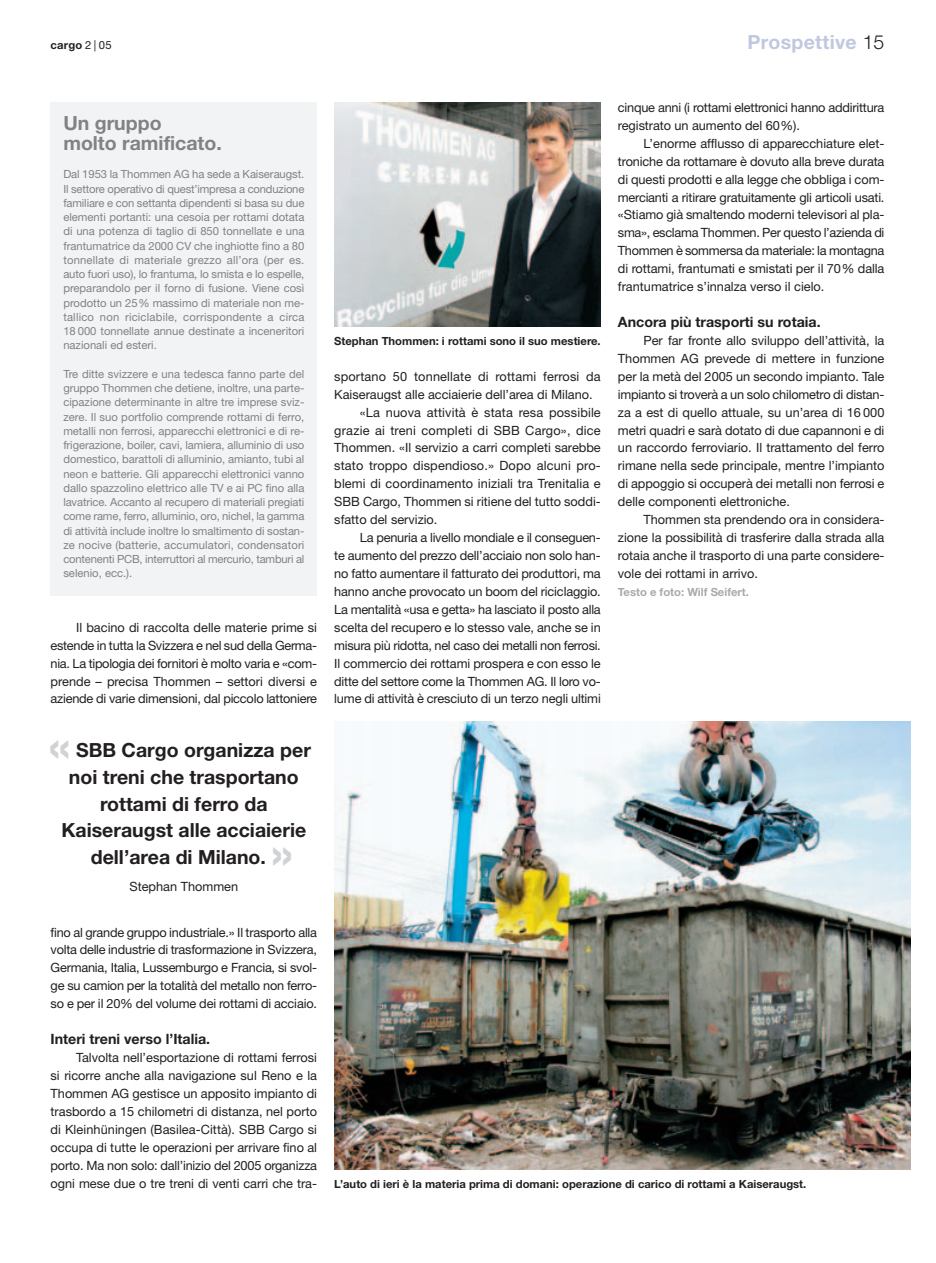
<style>
.page{position:relative;width:936px;height:1263px;background:#fff}
.page>*{position:absolute;margin:0;border:0;box-sizing:border-box;transform-origin:0 0}
.t1{font:700 49.5px "Helvetica Neue LT";color:#d1d2d4}
.t2{font:700 19.5px "Helvetica Neue LT";color:#231f20}
.t3{font:700 19.5px/19.5px "Helvetica Neue LT";color:#808285}
.t4{font:700 19.5px "Helvetica Neue LT";letter-spacing:.015em;color:#c1c7e1}
.t5{font:700 14.25px "Helvetica Neue LT";color:#231f20}
.t6{font:12.75px/18px "Helvetica Neue LT";letter-spacing:-.005em;color:#231f20;text-align:justify}
.t7{font:12.75px "Helvetica Neue LT";letter-spacing:.015em;color:#231f20}
.t8{font:11.25px/14.2px "Helvetica Neue LT";color:#808285;text-align:justify}
.t9{font:700 11.25px "Helvetica Neue LT";color:#231f20}
.t10{font:700 11.25px "Helvetica Neue LT";color:#a8a9ad}
.s1{font-weight:400}
.s2{font-weight:300;color:#231f20}
</style>
<div class="page">
<img style="left:334px;top:721px;width:575px;height:448px">
<img style="left:334px;top:103px;width:266px;height:224px">
<div style="left:51px;top:103px;width:266px;height:493px;background:#f2f3f4"></div>
<p class="t9" style="left:51px;top:41px;width:62px">cargo <span class="s1">2 | 05</span></p>
<h2 class="t4" style="left:747px;top:35px;width:138px">Prospettive <span class="s2">15</span></h2>
<h2 class="t3" style="left:63px;top:115px;width:160px">Un gruppo<br>molto ramificato.</h2>
<p class="t8" style="left:63px;top:168px;width:242px">Dal 1953 la Thommen AG ha sede a Kaiseraugst.<br>Il settore operativo di quest’impresa a conduzione familiare e con settanta dipendenti si basa su due elementi portanti: una cesoia per rottami dotata di una potenza di taglio di 850 tonnellate e una frantumatrice da 2000 CV che inghiotte fino a 80 tonnellate di materiale grezzo all’ora (per es. auto fuori uso), lo frantuma, lo smista e lo espelle, preparandolo per il forno di fusione. Viene così prodotto un 25% massimo di materiale non me&shy;tallico non riciclabile, corrispondente a circa 18 000 tonnellate annue destinate a inceneritori nazionali ed esteri.</p>
<p class="t8" style="left:63px;top:368px;width:242px">Tre ditte svizzere e una tedesca fanno parte del gruppo Thommen che detiene, inoltre, una parte&shy;cipazione determinante in altre tre imprese sviz&shy;zere. Il suo portfolio comprende rottami di ferro, metalli non ferrosi, apparecchi elettronici e di re&shy;frigerazione, boiler, cavi, lamiera, alluminio di uso domestico, barattoli di alluminio, amianto, tubi al neon e batterie. Gli apparecchi elettronici vanno dallo spazzolino elettrico alle TV e ai PC fino alla lavatrice. Accanto al recupero di materiali pregiati come rame, ferro, alluminio, oro, nichel, la gamma di attività include inoltre lo smaltimento di sostan&shy;ze nocive (batterie, accumulatori, condensatori contenenti PCB, interruttori al mercurio, tamburi al selenio, ecc.).</p>
<p class="t6" style="left:51px;top:619px;width:268px;text-indent:26px">Il bacino di raccolta delle materie prime si estende in tutta la Svizzera e nel sud della Germa&shy;nia. La tipologia dei fornitori è molto varia e «com&shy;prende – precisa Thommen – settori diversi e aziende di varie dimensioni, dal piccolo lattoniere</p>
<h1 class="t1" style="left:48px;top:727px;width:23px">«</h1>
<h2 class="t2" style="left:76px;top:743px;width:236px">SBB Cargo organizza per</h2>
<h2 class="t2" style="left:69px;top:770px;width:231px">noi treni che trasportano</h2>
<h2 class="t2" style="left:100px;top:797px;width:169px">rottami di ferro da</h2>
<h2 class="t2" style="left:61px;top:823px;width:246px">Kaiseraugst alle acciaierie</h2>
<h2 class="t2" style="left:91px;top:850px;width:177px">dell’area di Milano.</h2>
<h1 class="t1" style="left:271px;top:835px;width:23px">»</h1>
<p class="t6" style="left:129px;top:879px;width:110px">Stephan Thommen</p>
<p class="t6" style="left:51px;top:924px;width:268px">fino al grande gruppo industriale.» Il trasporto alla volta delle industrie di trasformazione in Svizzera, Germania, Italia, Lussemburgo e Francia, si svol&shy;ge su camion per la totalità del metallo non ferro&shy;so e per il 20% del volume dei rottami di acciaio.</p>
<p class="t5" style="left:51px;top:1034px;width:161px">Interi treni verso l’Italia.</p>
<p class="t6" style="left:51px;top:1050px;width:268px;text-indent:26px">Talvolta nell’esportazione di rottami ferrosi si ricorre anche alla navigazione sul Reno e la Thommen AG gestisce un apposito impianto di trasbordo a 15 chilometri di distanza, nel porto di Kleinhüningen (Basilea-Città). SBB Cargo si occupa di tutte le operazioni per arrivare fino al porto. Ma non solo: dall’inizio del 2005 organizza ogni mese due o tre treni di venti carri che tra-</p>
<p class="t9" style="left:334px;top:337px;width:268px">Stephan Thommen: i rottami sono il suo mestiere.</p>
<p class="t6" style="left:334px;top:369px;width:268px">sportano 50 tonnellate di rottami ferrosi da</p>
<p class="t6" style="left:334px;top:386px;width:260px">Kaiseraugst alle acciaierie dell’area di Milano.</p>
<p class="t6" style="left:360px;top:404px;width:242px">«La nuova attività è stata resa possibile</p>
<p class="t7" style="left:334px;top:425px;width:268px">grazie ai treni completi di SBB Cargo», dice</p>
<p class="t6" style="left:334px;top:440px;width:268px">Thommen. «Il servizio a carri completi sarebbe</p>
<p class="t6" style="left:334px;top:458px;width:268px">stato troppo dispendioso.» Dopo alcuni pro-</p>
<p class="t6" style="left:334px;top:476px;width:268px">blemi di coordinamento iniziali tra Trenitalia e</p>
<p class="t6" style="left:334px;top:494px;width:268px">SBB Cargo, Thommen si ritiene del tutto soddi-</p>
<p class="t6" style="left:334px;top:512px;width:105px">sfatto del servizio.</p>
<p class="t6" style="left:360px;top:530px;width:242px">La penuria a livello mondiale e il conseguen-</p>
<p class="t6" style="left:334px;top:548px;width:268px">te aumento del prezzo dell’acciaio non solo han-</p>
<p class="t6" style="left:334px;top:566px;width:268px">no fatto aumentare il fatturato dei produttori, ma</p>
<p class="t6" style="left:334px;top:584px;width:268px">hanno anche provocato un boom del riciclaggio.</p>
<p class="t6" style="left:334px;top:602px;width:268px">La mentalità «usa e getta» ha lasciato il posto alla</p>
<p class="t6" style="left:334px;top:619px;width:268px">scelta del recupero e lo stesso vale, anche se in</p>
<p class="t6" style="left:334px;top:637px;width:268px">misura più ridotta, nel caso dei metalli non ferrosi.</p>
<p class="t6" style="left:334px;top:655px;width:268px">Il commercio dei rottami prospera e con esso le</p>
<p class="t6" style="left:334px;top:673px;width:268px">ditte del settore come la Thommen AG. Il loro vo-</p>
<p class="t6" style="left:334px;top:691px;width:268px">lume di attività è cresciuto di un terzo negli ultimi</p>
<p class="t6" style="left:618px;top:100px;width:268px">cinque anni (i rottami elettronici hanno addirittura registrato un aumento del 60%).</p>
<p class="t6" style="left:618px;top:136px;width:268px;text-indent:26px">L’enorme afflusso di apparecchiature elet&shy;troniche da rottamare è dovuto alla breve durata di questi prodotti e alla legge che obbliga i com&shy;mercianti a ritirare gratuitamente gli articoli usati. «Stiamo già smaltendo moderni televisori al pla&shy;sma», esclama Thommen. Per questo l’azienda di Thommen è sommersa da materiale: la montagna di rottami, frantumati e smistati per il 70% dalla frantumatrice s’innalza verso il cielo.</p>
<p class="t5" style="left:618px;top:317px;width:204px">Ancora più trasporti su rotaia.</p>
<p class="t6" style="left:618px;top:333px;width:268px;text-indent:26px">Per far fronte allo sviluppo dell’attività, la Thommen AG prevede di mettere in funzione per la metà del 2005 un secondo impianto. Tale impianto si troverà a un solo chilometro di distan&shy;za a est di quello attuale, su un’area di 16 000 metri quadri e sarà dotato di due capannoni e di un raccordo ferroviario. Il trattamento del ferro rimane nella sede principale, mentre l’impianto di appoggio si occuperà dei metalli non ferrosi e delle componenti elettroniche.</p>
<p class="t6" style="left:618px;top:512px;width:268px;text-indent:26px">Thommen sta prendendo ora in considera&shy;zione la possibilità di trasferire dalla strada alla rotaia anche il trasporto di una parte considere&shy;vole dei rottami in arrivo.</p>
<p class="t10" style="left:618px;top:588px;width:133px">Testo e foto: Wilf Seifert.</p>
<p class="t9" style="left:334px;top:1179px;width:473px">L’auto di ieri è la materia prima di domani: operazione di carico di rottami a Kaiseraugst.</p>
</div>
